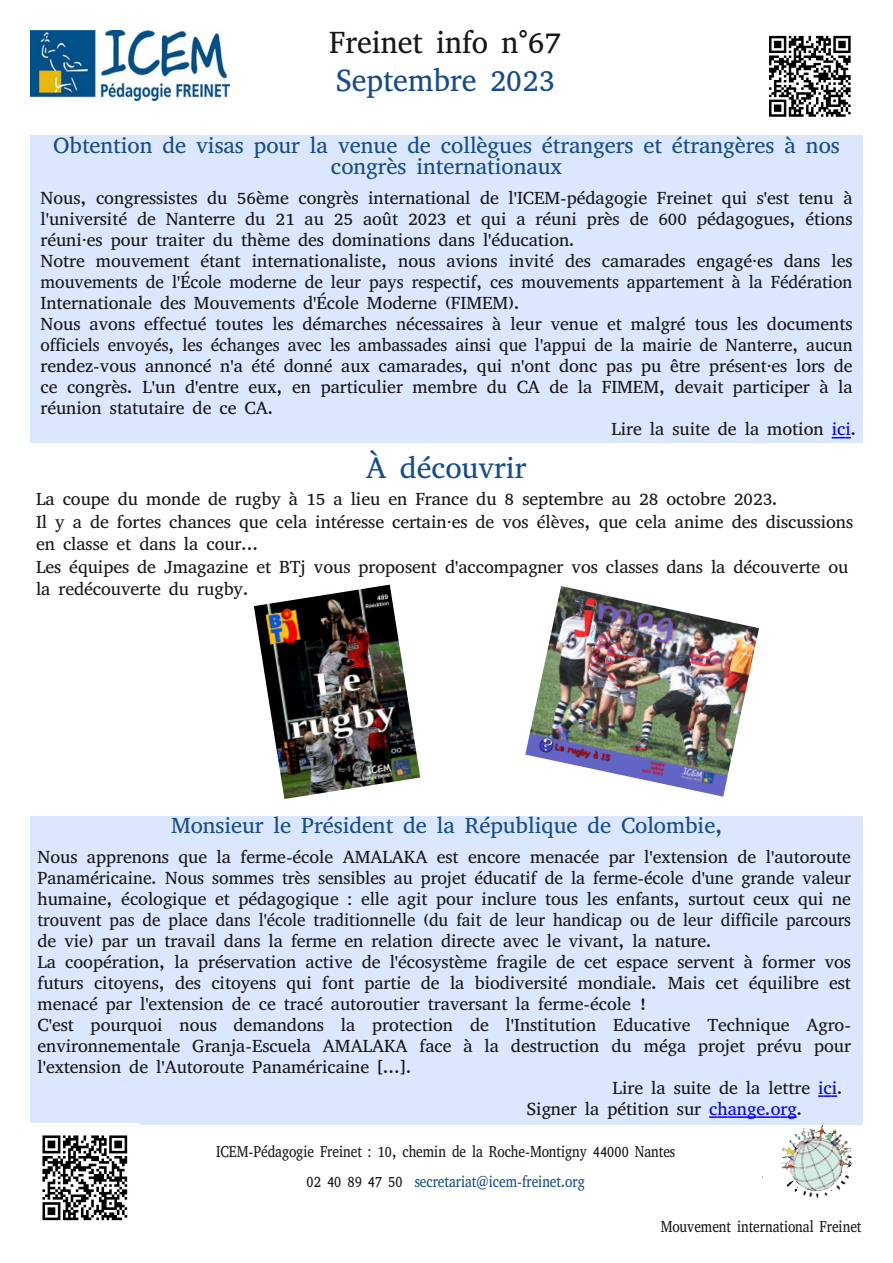
<style>
.page{position:relative;width:893px;height:1263px;background:#fff}
.page>*{position:absolute;margin:0;border:0;box-sizing:border-box;transform-origin:0 0}
.t1{font:31.5px "Abyssinica SIL";color:#181715;scale:.95 1}
.t2{font:31.5px "Abyssinica SIL";color:#164c89;scale:.95 1}
.t3{font:30px "Abyssinica SIL";letter-spacing:-.005em;color:#164c89}
.t4{font:22.5px/21px "Abyssinica SIL";letter-spacing:-.005em;color:#164c89;text-align:center}
.t5{font:18px/22.5px "Abyssinica SIL";letter-spacing:-.005em;color:#181715}
.t6{font:18px "Abyssinica SIL";letter-spacing:-.005em;color:#181715;scale:.95 1}
.t7{font:18px "Abyssinica SIL";letter-spacing:-.005em;color:#181715;scale:.96 1}
.t8{font:16.2px/30px "Abyssinica SIL";letter-spacing:-.005em;color:#181715;text-align:center;scale:.83 1}
.s1{color:#00f}
.s2{color:#164c89}
</style>
<div class="page">
<div style="left:30px;top:135px;width:833px;height:308px;background:#dbe7ff"></div>
<svg style="left:832px;top:437px;width:19px;height:1px"></svg>
<div style="left:30px;top:816px;width:833px;height:309px;background:#dbe7ff"></div>
<svg style="left:818px;top:1095px;width:19px;height:2px"></svg>
<svg style="left:709px;top:1116px;width:88px;height:2px"></svg>
<img style="left:769px;top:35px;width:82px;height:82px">
<img style="left:30px;top:1123px;width:110px;height:98px">
<img style="left:781px;top:1126px;width:72px;height:72px">
<img style="left:30px;top:31px;width:200px;height:69px">
<img style="left:254px;top:585px;width:166px;height:214px">
<img style="left:525px;top:586px;width:234px;height:211px">
<h1 class="t1" style="left:329px;top:22px;width:246px">Freinet info n°67</h1>
<h1 class="t2" style="left:336px;top:59px;width:232px">Septembre 2023</h1>
<p class="t4" style="left:53px;top:135px;width:788px">Obtention de visas pour la venue de collègues étrangers et étrangères à nos congrès internationaux</p>
<p class="t5" style="left:40px;top:187px;width:813px">Nous, congressistes du 56ème congrès international de l'ICEM-pédagogie Freinet qui s'est tenu à</p>
<p class="t5" style="left:40px;top:208px;width:814px">l'université de Nanterre du 21 au 25 août 2023 et qui a réuni près de 600 pédagogues, étions</p>
<p class="t5" style="left:40px;top:229px;width:536px">réuni·es pour traiter du thème des dominations dans l'éducation.</p>
<p class="t5" style="left:40px;top:250px;width:814px">Notre mouvement étant internationaliste, nous avions invité des camarades engagé·es dans les</p>
<p class="t5" style="left:40px;top:271px;width:813px">mouvements de l'École moderne de leur pays respectif, ces mouvements appartement à la Fédération</p>
<p class="t5" style="left:40px;top:292px;width:481px">Internationale des Mouvements d'École Moderne (FIMEM).</p>
<p class="t5" style="left:40px;top:313px;width:814px">Nous avons effectué toutes les démarches nécessaires à leur venue et malgré tous les documents</p>
<p class="t7" style="left:40px;top:333px;width:847px">officiels envoyés, les échanges avec les ambassades ainsi que l'appui de la mairie de Nanterre, aucun</p>
<p class="t5" style="left:40px;top:355px;width:814px">rendez-vous annoncé n'a été donné aux camarades, qui n'ont donc pas pu être présent·es lors de</p>
<p class="t5" style="left:40px;top:376px;width:813px">ce congrès. L'un d'entre eux, en particulier membre du CA de la FIMEM, devait participer à la</p>
<p class="t5" style="left:40px;top:397px;width:234px">réunion statutaire de ce CA.</p>
<p class="t5" style="left:611px;top:418px;width:247px">Lire la suite de la motion <span class="s1">ici</span>.</p>
<h2 class="t3" style="left:366px;top:448px;width:162px">À découvrir</h2>
<p class="t5" style="left:36px;top:488px;width:819px">La coupe du monde de rugby à 15 a lieu en France du 8 septembre au 28 octobre 2023.<br>Il y a de fortes chances que cela intéresse certain·es de vos élèves, que cela anime des discussions en classe et dans la cour...<br>Les équipes de Jmagazine et BTj vous proposent d'accompagner vos classes dans la découverte ou la redécouverte du rugby.</p>
<p class="t4" style="left:171px;top:815px;width:553px">Monsieur le Président de la République de Colombie,</p>
<p class="t5" style="left:38px;top:845px;width:815px">Nous apprenons que la ferme-école AMALAKA est encore menacée par l'extension de l'autoroute</p>
<p class="t5" style="left:38px;top:866px;width:815px">Panaméricaine. Nous sommes très sensibles au projet éducatif de la ferme-école d'une grande valeur</p>
<p class="t5" style="left:38px;top:887px;width:815px">humaine, écologique et pédagogique : elle agit pour inclure tous les enfants, surtout ceux qui ne</p>
<p class="t6" style="left:38px;top:908px;width:858px">trouvent pas de place dans l'école traditionnelle (du fait de leur handicap ou de leur difficile parcours</p>
<p class="t5" style="left:38px;top:929px;width:676px">de vie) par un travail dans la ferme en relation directe avec le vivant, la nature.</p>
<p class="t5" style="left:38px;top:950px;width:815px">La coopération, la préservation active de l'écosystème fragile de cet espace servent à former vos</p>
<p class="t5" style="left:38px;top:971px;width:815px">futurs citoyens, des citoyens qui font partie de la biodiversité mondiale. Mais cet équilibre est</p>
<p class="t5" style="left:38px;top:992px;width:613px">menacé par l'extension de ce tracé autoroutier traversant la ferme-école !</p>
<p class="t5" style="left:38px;top:1013px;width:815px">C'est pourquoi nous demandons la protection de l'Institution Educative Technique Agro-</p>
<p class="t5" style="left:38px;top:1034px;width:815px">environnementale Granja-Escuela AMALAKA face à la destruction du méga projet prévu pour</p>
<p class="t5" style="left:38px;top:1055px;width:376px">l'extension de l'Autoroute Panaméricaine [...].</p>
<p class="t5" style="left:613px;top:1076px;width:232px">Lire la suite de la lettre <span class="s1">ici</span>.</p>
<p class="t5" style="left:527px;top:1097px;width:277px">Signer la pétition sur <span class="s1">change.org</span>.</p>
<p class="t8" style="left:216px;top:1136px;width:555px">ICEM-Pédagogie Freinet : 10, chemin de la Roche-Montigny 44000 Nantes<br>02 40 89 47 50 <span class="s2">secretariat@icem-freinet.org</span></p>
<p class="t8" style="left:661px;top:1211px;width:243px">Mouvement international Freinet</p>
</div>
